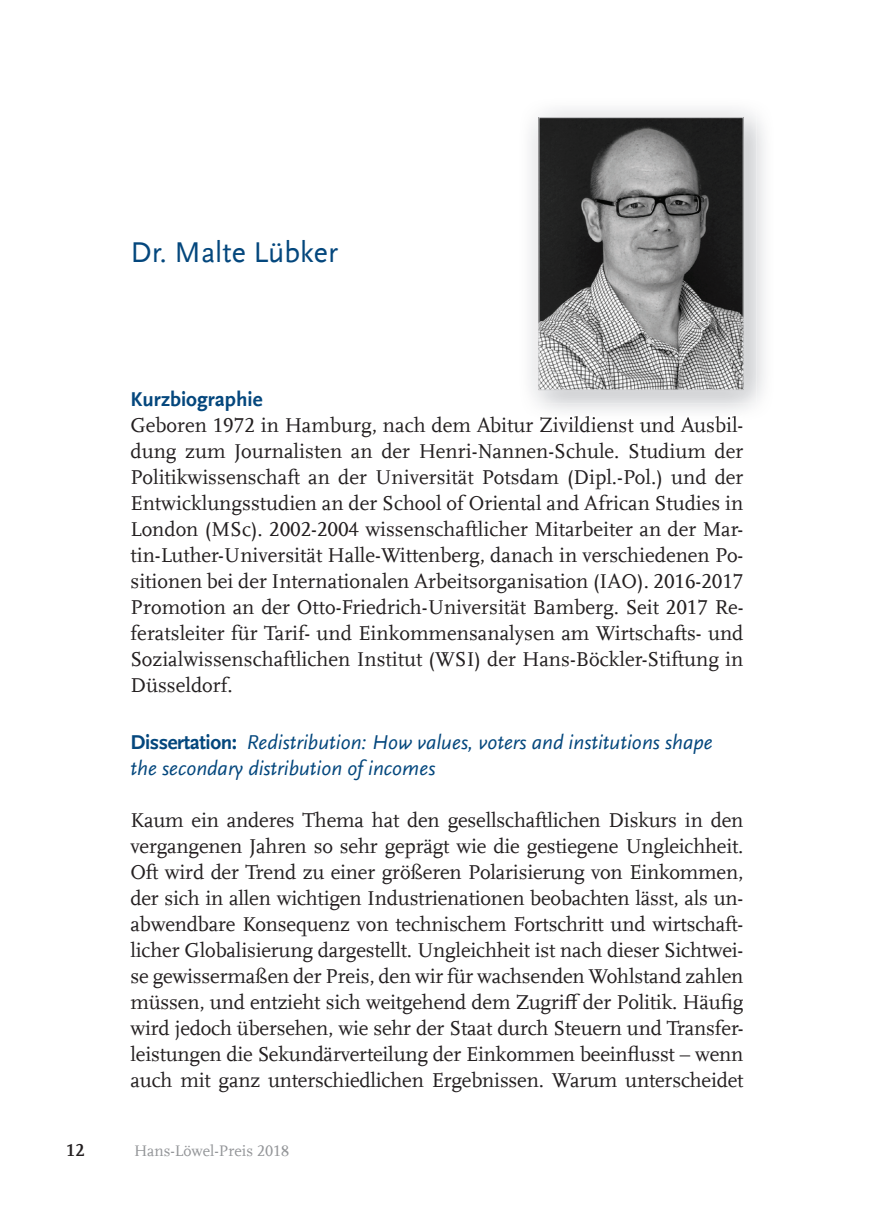
<style>
.page{position:relative;width:874px;height:1225px;background:#fff}
.page>*{position:absolute;margin:0;border:0;box-sizing:border-box;transform-origin:0 0}
.t1{font:30px "UB Scala Sans";color:#04477d}
.t2{font:21px/26px "UB Scala";letter-spacing:-.01em;color:#231f20;text-align:justify}
.t3{font:italic 21px/26px "UB Scala Sans";color:#04477d}
.t4{font:700 21px "UB Scala Sans";color:#04477d}
.t5{font:700 18px "UB Scala";color:#231f20}
.t6{font:16px "UB Scala";color:#939598}
.s1{font-weight:700;font-style:normal}
</style>
<div class="page">
<img style="left:540px;top:416px;width:196px;height:5px">
<img style="left:525px;top:104px;width:231px;height:299px">
<img style="left:540px;top:119px;width:201px;height:269px">
<div style="left:538px;top:117px;width:205px;height:273px;border:1px solid #d1d2d4"></div>
<h1 class="t1" style="left:130px;top:235px;width:209px">Dr. Malte Lübker</h1>
<p class="t4" style="left:130px;top:386px;width:133px">Kurzbiographie</p>
<p class="t2" style="left:130px;top:411px;width:614px">Geboren 1972 in Hamburg, nach dem Abitur Zivildienst und Ausbil&shy;dung zum Journalisten an der Henri-Nannen-Schule. Studium der Politikwissenschaft an der Universität Potsdam (Dipl.-Pol.) und der Entwicklungsstudien an der School of Oriental and African Studies in London (MSc). 2002-2004 wissenschaftlicher Mitarbeiter an der Mar&shy;tin-Luther-Universität Halle-Wittenberg, danach in verschiedenen Po&shy;sitionen bei der Internationalen Arbeitsorganisation (IAO). 2016-2017<br>Promotion an der Otto-Friedrich-Universität Bamberg. Seit 2017 Re&shy;feratsleiter für Tarif- und Einkommensanalysen am Wirtschafts- und Sozialwissenschaftlichen Institut (WSI) der Hans-Böckler-Stiftung in Düsseldorf.</p>
<p class="t3" style="left:130px;top:729px;width:583px"><span class="s1">Dissertation:</span> Redistribution: How values, voters and institutions shape the secondary distribution of incomes</p>
<p class="t2" style="left:130px;top:807px;width:614px">Kaum ein anderes Thema hat den gesellschaftlichen Diskurs in den vergangenen Jahren so sehr geprägt wie die gestiegene Ungleichheit.<br>Oft wird der Trend zu einer größeren Polarisierung von Einkommen, der sich in allen wichtigen Industrienationen beobachten lässt, als un&shy;abwendbare Konsequenz von technischem Fortschritt und wirtschaft&shy;licher Globalisierung dargestellt. Ungleichheit ist nach dieser Sichtwei&shy;se gewissermaßen der Preis, den wir für wachsenden Wohlstand zahlen müssen, und entzieht sich weitgehend dem Zugriff der Politik. Häufig wird jedoch übersehen, wie sehr der Staat durch Steuern und Transfer&shy;leistungen die Sekundärverteilung der Einkommen beeinflusst – wenn auch mit ganz unterschiedlichen Ergebnissen. Warum unterscheidet</p>
<p class="t5" style="left:66px;top:1139px;width:19px">12</p>
<p class="t6" style="left:134px;top:1141px;width:156px">Hans-Löwel-Preis 2018</p>
</div>
